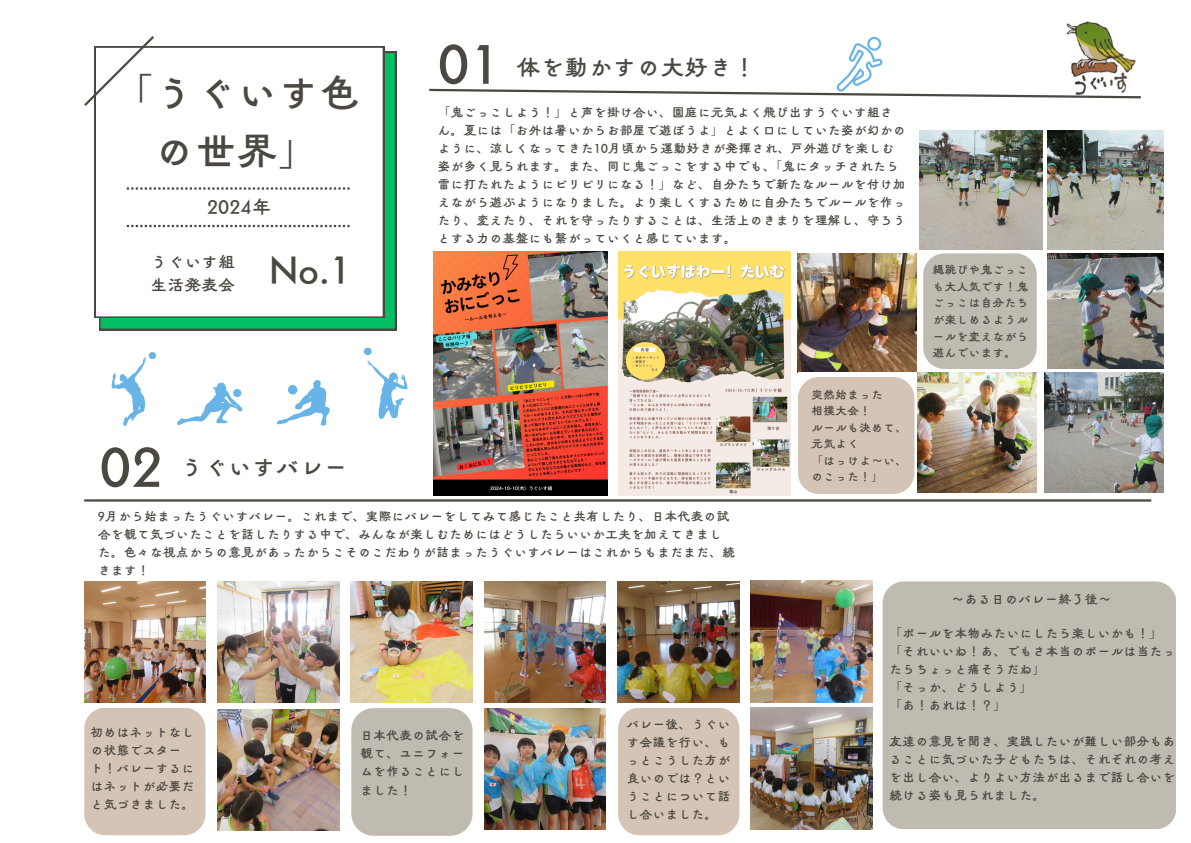
<style>
.page{position:relative;width:1191px;height:843px;background:#fff}
.page>*{position:absolute;margin:0;border:0;box-sizing:border-box;transform-origin:0 0}
.t1{font:56.6px "Tsuku AM Gothic S Std B";color:#4b4741}
.t2{font:41.4px/57.8px "Tsuku AM Gothic S Std B";color:#4b4741;text-align:center}
.t3{font:39.6px "Tsuku AM Gothic S Std B";color:#4b4741}
.t4{font:24px "Tsuku AM Gothic S Std B";color:#4b4741}
.t5{font:19.8px "Tsuku AM Gothic S Std B";color:#4b4741}
.t6{font:17px/23.3px "Tsuku AM Gothic S Std B";color:#4b4741}
.t7{font:13.3px "Tsuku AM Gothic S Std B";color:#4b4741}
.t8{font:13px/18px "Tsuku AM Gothic S Std B";color:#4b4741}
.t9{font:12px/16.5px "Tsuku AM Gothic S Std B";color:#4b4741}
</style>
<div class="page">
<hr style="left:84px;top:499px;width:1067px;height:2px;background:#4b4741">
<svg style="left:99px;top:52px;width:297px;height:278px;background:#0bac5d"></svg>
<svg style="left:94px;top:46px;width:290px;height:272px"></svg>
<svg style="left:84px;top:36px;width:72px;height:72px"></svg>
<svg style="left:127px;top:187px;width:222px;height:2px"></svg>
<svg style="left:127px;top:225px;width:222px;height:2px"></svg>
<img style="left:618px;top:252px;width:172px;height:243px">
<img style="left:434px;top:252px;width:173px;height:243px">
<img style="left:797px;top:253px;width:120px;height:120px">
<img style="left:917px;top:373px;width:119px;height:119px">
<div style="left:797px;top:377px;width:117px;height:117px;background:#d4c4b5;border-radius:21px"></div>
<img style="left:919px;top:130px;width:123px;height:119px">
<img style="left:1047px;top:130px;width:116px;height:119px">
<img style="left:1044px;top:373px;width:119px;height:119px">
<img style="left:1047px;top:253px;width:116px;height:116px">
<div style="left:923px;top:253px;width:113px;height:116px;background:#c0bbb1;border-radius:21px"></div>
<svg style="left:429px;top:37px;width:712px;height:62px"></svg>
<div style="left:149px;top:352px;width:7px;height:7px;background:#68b4e7;border-radius:50%"></div>
<svg style="left:111px;top:357px;width:35px;height:69px"></svg>
<svg style="left:177px;top:382px;width:65px;height:43px"></svg>
<svg style="left:367px;top:360px;width:40px;height:58px"></svg>
<div style="left:364px;top:347px;width:7px;height:8px;background:#68b4e7;border-radius:50%"></div>
<svg style="left:276px;top:380px;width:53px;height:45px"></svg>
<img style="left:484px;top:581px;width:122px;height:121px">
<img style="left:351px;top:581px;width:121px;height:121px">
<img style="left:484px;top:708px;width:122px;height:121px">
<img style="left:617px;top:581px;width:122px;height:121px">
<img style="left:750px;top:707px;width:122px;height:122px">
<img style="left:750px;top:580px;width:122px;height:122px">
<img style="left:217px;top:709px;width:122px;height:121px">
<img style="left:84px;top:581px;width:122px;height:121px">
<img style="left:217px;top:581px;width:122px;height:121px">
<div style="left:84px;top:707px;width:121px;height:128px;background:#d4c4b5;border-radius:21px"></div>
<div style="left:351px;top:708px;width:121px;height:127px;background:#c0bbb1"></div>
<div style="left:618px;top:707px;width:121px;height:128px;background:#d4c4b5;border-radius:21px"></div>
<div style="left:882px;top:581px;width:293px;height:248px;background:#c0bbb1;border-radius:21px"></div>
<img style="left:1065px;top:21px;width:70px;height:73px">
<p class="t2" style="left:112px;top:63px;width:245px">「うぐいす色の世界」</p>
<p class="t5" style="left:207px;top:196px;width:66px">2024年</p>
<p class="t6" style="left:150px;top:249px;width:86px">うぐいす組生活発表会</p>
<p class="t3" style="left:269px;top:249px;width:85px">No.1</p>
<p class="t1" style="left:437px;top:34px;width:65px">01</p>
<p class="t4" style="left:516px;top:55px;width:242px">体を動かすの大好き！</p>
<p class="t8" style="left:437px;top:103px;width:469px">「鬼ごっこしよう！」と声を掛け合い、園庭に元気よく飛び出すうぐいす組さん。夏には「お外は暑いからお部屋で遊ぼうよ」とよく口にしていた姿が幻かのように、涼しくなってきた10月頃から運動好きが発揮され、戸外遊びを楽しむ姿が多く見られます。また、同じ鬼ごっこをする中でも、「鬼にタッチされたら雷に打たれたようにビリビリになる！」など、自分たちで新たなルールを付け加えながら遊ぶようになりました。より楽しくするために自分たちでルールを作ったり、変えたり、それを守ったりすることは、生活上のきまりを理解し、守ろうとする力の基盤にも繋がっていくと感じています。</p>
<p class="t1" style="left:99px;top:437px;width:65px">02</p>
<p class="t4" style="left:180px;top:455px;width:170px">うぐいすバレー</p>
<p class="t8" style="left:98px;top:507px;width:638px">9月から始まったうぐいすバレー。これまで、実際にバレーをしてみて感じたこと共有したり、日本代表の試合を観て気づいたことを話したりする中で、みんなが楽しむためにはどうしたらいいか工夫を加えてきました。色々な視点からの意見があったからこそのこだわりが詰まったうぐいすバレーはこれからもまだまだ、続きます！</p>
<p class="t9" style="left:811px;top:386px;width:74px">突然始まった</p>
<p class="t9" style="left:811px;top:402px;width:62px">相撲大会！</p>
<p class="t9" style="left:811px;top:419px;width:98px">ルールも決めて、元気よく</p>
<p class="t9" style="left:811px;top:452px;width:98px">「はっけよ〜い、のこった！」</p>
<p class="t9" style="left:932px;top:261px;width:98px;text-align:justify">縄跳びや鬼ごっこも大人気です！鬼ごっこは自分たちが楽しめるようルールを変えながら遊んでいます。</p>
<p class="t7" style="left:951px;top:592px;width:162px">〜ある日のバレー終了後〜</p>
<h2 class="t8" style="left:90px;top:722px;width:105px">初めはネットなしの状態でスタート！バレーするにはネットが必要だと気づきました。</h2>
<p class="t8" style="left:626px;top:714px;width:105px;text-align:justify">バレー後、うぐいす会議を行い、もっとこうした方が良いのでは？ということについて話し合いました。</p>
<p class="t8" style="left:360px;top:726px;width:105px;text-align:justify">日本代表の試合を観て、ユニフォームを作ることにしました！</p>
<h5 class="t8" style="left:889px;top:624px;width:287px">「ボールを本物みたいにしたら楽しいかも！」「それいいね！あ、でもさ本当のボールは当たったらちょっと痛そうだね」<br>「そっか、どうしよう」<br>「あ！あれは！？」</h5>
<p class="t8" style="left:889px;top:732px;width:287px;text-align:justify">友達の意見を聞き、実践したいが難しい部分もあることに気づいた子どもたちは、それぞれの考えを出し合い、よりよい方法が出るまで話し合いを続ける姿も見られました。</p>
</div>
